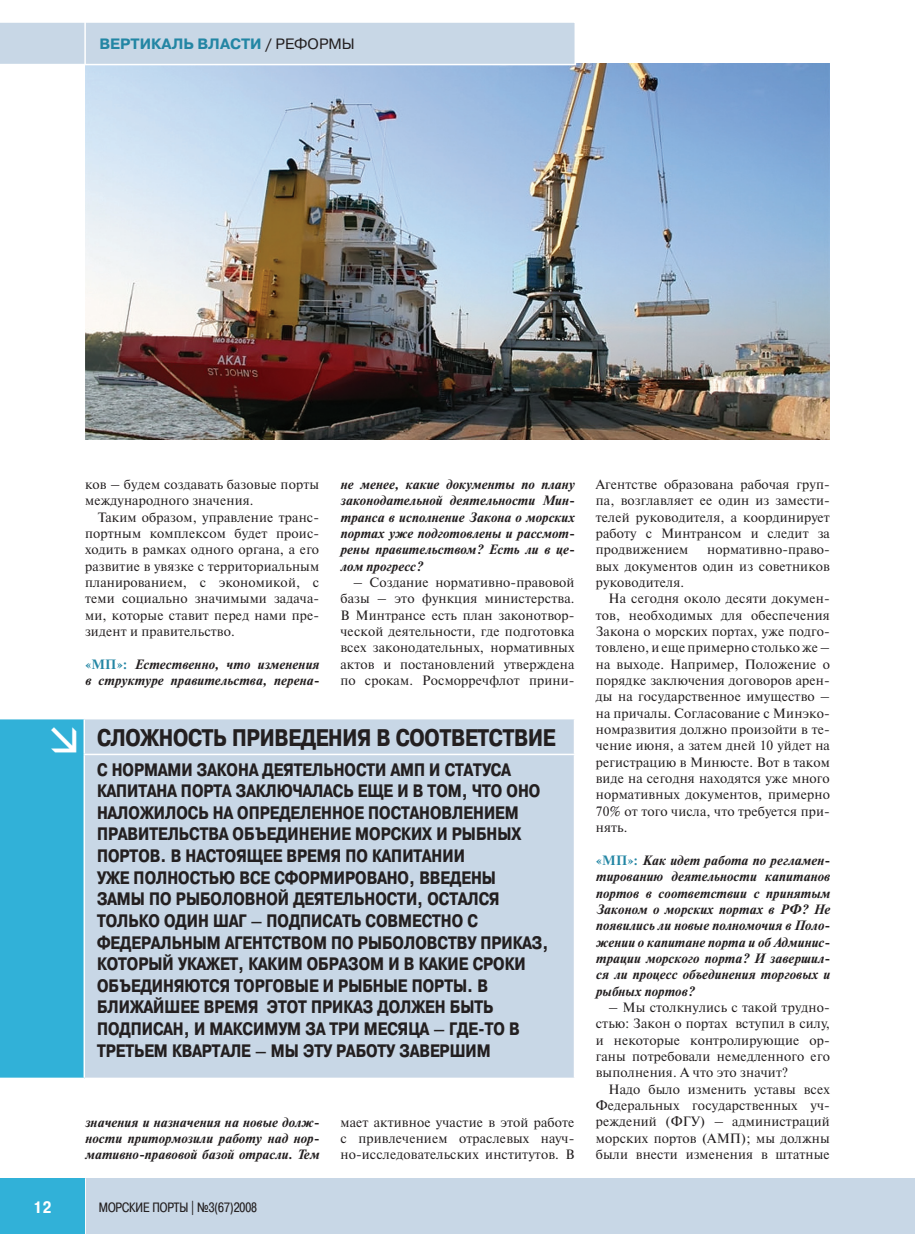
<style>
.page{position:relative;width:915px;height:1234px;background:#fff}
.page>*{position:absolute;margin:0;border:0;box-sizing:border-box;transform-origin:0 0}
.t1{font:700 24px "Pragmatica Cond C";letter-spacing:-.01em;color:#231f20}
.t2{font:700 18px/21.6px "Pragmatica Cond C";color:#231f20}
.t3{font:700 16.5px "Pragmatica Cond C";color:#fff}
.t4{font:700 15px "Pragmatica C";color:#2386a4}
.t5{font:13.5px/16.4px "Newton C";letter-spacing:.01em;color:#231f20;text-align:justify}
.t6{font:italic 700 13.5px/16.4px "Newton C";letter-spacing:.01em;color:#231f20;text-align:justify}
.t7{font:13.5px "Pragmatica Cond C";color:#231f20}
.s1{color:#231f20}
.s2{font-weight:400;color:#231f20}
.s3{font-style:normal;color:#2386a4}
</style>
<div class="page">
<img style="left:85px;top:64px;width:744px;height:376px">
<svg style="left:0;top:22px;width:576px;height:43px;background:#cad8e7"></svg>
<hr style="left:84px;top:22px;width:2px;height:43px;background:#fff">
<div style="left:0;top:1178px;width:914px;height:55px;background:#c8d7e6"></div>
<hr style="left:84px;top:1178px;width:2px;height:55px;background:#fff">
<div style="left:0;top:1178px;width:84px;height:55px;background:#31b1d8"></div>
<div style="left:0;top:718px;width:84px;height:360px;background:#31b1d8"></div>
<div style="left:85px;top:719px;width:488px;height:358px;background:#c8d7e6"></div>
<hr style="left:0;top:717px;width:84px;height:2px;background:#fff">
<hr style="left:83px;top:719px;width:2px;height:34px;background:#fff">
<hr style="left:83px;top:753px;width:492px;height:2px;background:#fff">
<hr style="left:83px;top:755px;width:2px;height:322px;background:#fff">
<hr style="left:0;top:1077px;width:84px;height:1px;background:#fff">
<p class="t4" style="left:99px;top:36px;width:257px">Вертикаль власти <span class="s1">/</span> <span class="s2">реформы</span></p>
<p class="t5" style="left:85px;top:476px;width:235px">ков – будем создавать базовые порты международного значения.</p>
<p class="t5" style="left:85px;top:509px;width:235px;text-indent:13px">Таким образом, управление транс&shy;портным комплексом будет проис&shy;ходить в рамках одного органа, а его развитие в увязке с территориальным планированием, с экономикой, с теми социально значимыми задача&shy;ми, которые ставит перед нами пре&shy;зидент и правительство.</p>
<p class="t6" style="left:85px;top:656px;width:235px"><span class="s3">«МП»:</span> Естественно, что изменения в структуре правительства, перена-</p>
<p class="t6" style="left:340px;top:476px;width:235px">не менее, какие документы по плану законодательной деятельности Мин&shy;транса в исполнение Закона о морских портах уже подготовлены и рассмот&shy;рены правительством? Есть ли в це&shy;лом прогресс?</p>
<p class="t5" style="left:340px;top:574px;width:235px;text-indent:13px">– Cоздание нормативно-правовой базы – это функция министерства.<br>В Минтрансе есть план законотвор&shy;ческой деятельности, где подготовка всех законодательных, нормативных актов и постановлений утверждена по срокам. Росморречфлот прини-</p>
<h1 class="t1" style="left:97px;top:724px;width:460px">Сложность приведения в соответствие</h1>
<h2 class="t2" style="left:97px;top:758px;width:306px">с нормами закона деятельности АМП</h2>
<p class="t2" style="left:97px;top:758px;width:453px;text-indent:332px">и статуса капитана порта заключалась еще и в том, что оно наложилось на определенное постановлением правительства объединение морских и рыбных портов. В настоящее время по капитании<br>уже полностью все сформировано, введены замы по рыболовной деятельности, остался только один шаг – подписать совместно с Федеральным агентством по рыболовству приказ, который укажет, каким образом и в какие сроки объединяются торговые и рыбные порты. В ближайшее время этот приказ должен быть подписан, и максимум за три месяца – где-то в третьем квартале – мы эту работу завершим</p>
<p class="t6" style="left:85px;top:1113px;width:235px">значения и назначения на новые долж&shy;ности притормозили работу над нор&shy;мативно-правовой базой отрасли. Тем</p>
<p class="t3" style="left:33px;top:1198px;width:20px">12</p>
<p class="t7" style="left:99px;top:1199px;width:160px">морские порты | №3(67)2008</p>
<p class="t5" style="left:340px;top:1113px;width:235px">мает активное участие в этой работе с привлечением отраслевых науч&shy;но-исследовательских институтов. В</p>
<p class="t5" style="left:595px;top:476px;width:235px">Агентстве образована рабочая груп&shy;па, возглавляет ее один из замести&shy;телей руководителя, а координирует работу с Минтрансом и следит за продвижением</p>
<p class="t5" style="left:595px;top:541px;width:235px;text-indent:111px">нормативно-право&shy;вых документов один из советников руководителя.</p>
<p class="t5" style="left:595px;top:590px;width:235px;text-indent:13px">На сегодня около десяти докумен&shy;тов, необходимых для обеспечения Закона о морских портах, уже подго&shy;товлено, и еще примерно столько же – на выходе. Например, Положение о порядке заключения договоров арен&shy;ды на государственное имущество – на причалы. Согласование с Минэко&shy;номразвития должно произойти в те&shy;чение июня, а затем дней 10 уйдет на регистрацию в Минюсте. Вот в таком виде на сегодня находятся уже много нормативных документов, примерно 70% от того числа, что требуется при&shy;нять.</p>
<p class="t6" style="left:595px;top:852px;width:235px"><span class="s3">«МП»:</span> Как идет работа по регламен&shy;тированию деятельности капитанов портов в соответствии с принятым Законом о морских портах в РФ? Не появились ли новые полномочия в Поло&shy;жении о капитане порта и об Админис&shy;трации морского порта? И завершил&shy;ся ли процесс объединения торговых и рыбных портов?</p>
<p class="t5" style="left:595px;top:998px;width:235px;text-indent:13px">– Мы столкнулись с такой трудно&shy;стью: Закон о портах вступил в силу, и некоторые контролирующие ор&shy;ганы потребовали немедленного его выполнения. А что это значит?</p>
<p class="t5" style="left:595px;top:1080px;width:235px;text-indent:13px">Надо было изменить уставы всех Федеральных государственных уч&shy;реждений (ФГУ) – администраций морских портов (АМП); мы должны были внести изменения в штатные</p>
</div>
